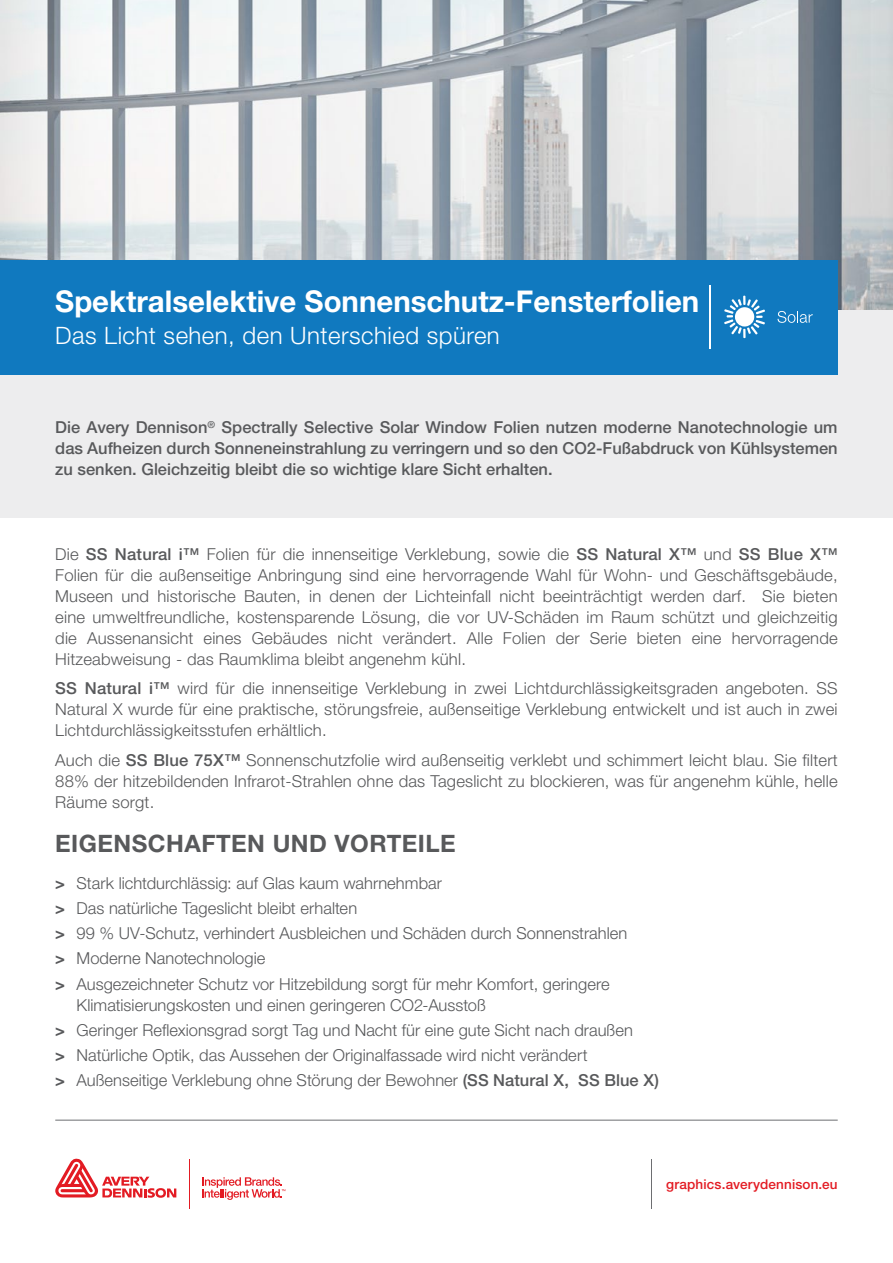
<style>
.page{position:relative;width:893px;height:1263px;background:#fff}
.page>*{position:absolute;margin:0;border:0;box-sizing:border-box;transform-origin:0 0}
.t1{font:700 30px "Helvetica Neue";color:#fff}
.t2{font:300 24px "Helvetica Neue LT Std";letter-spacing:.02em;color:#fff}
.t3{font:700 24px "Helvetica Neue";letter-spacing:.02em;color:#58595b}
.t4{font:300 16.5px/21px "Helvetica Neue LT Std";letter-spacing:.01em;color:#58595b}
.t5{font:500 16.5px/21px "Helvetica Neue LT Std";color:#58595b}
.t6{font:700 16.5px "Helvetica Neue";color:#58595b}
.t7{font:500 13.5px "Helvetica Neue LT Std";letter-spacing:.01em;color:#e31b23}
.t8{font:500 9.6px "Helvetica Neue LT Std";color:#58595b}
.s1{font-weight:500}
</style>
<div class="page">
<hr style="left:55px;top:1120px;width:783px;height:1px;background:#6d6e71">
<hr style="left:189px;top:1159px;width:1px;height:49px;background:#e31b23">
<hr style="left:651px;top:1159px;width:1px;height:49px;background:#6d6e71">
<svg style="left:55px;top:1158px;width:121px;height:40px"></svg>
<svg style="left:202px;top:1177px;width:83px;height:23px"></svg>
<img style="left:0;top:0;width:893px;height:310px">
<div style="left:0;top:310px;width:893px;height:208px;background:#ededee"></div>
<div style="left:0;top:260px;width:838px;height:115px;background:#1079bf"></div>
<hr style="left:709px;top:285px;width:2px;height:64px;background:#fff">
<svg style="left:724px;top:296px;width:41px;height:42px"></svg>
<svg style="left:777px;top:311px;width:36px;height:12px"></svg>
<h1 class="t1" style="left:55px;top:283px;width:646px">Spektralselektive Sonnenschutz-Fensterfolien</h1>
<h2 class="t2" style="left:55px;top:321px;width:446px">Das Licht sehen, den Unterschied spüren</h2>
<p class="t8" style="left:208px;top:418px;width:9px">®</p>
<p class="t5" style="left:222px;top:417px;width:618px">Spectrally Selective Solar Window Folien nutzen moderne Nanotechnologie um</p>
<p class="t5" style="left:55px;top:417px;width:784px">Die Avery Dennison<br>das Aufheizen durch Sonneneinstrahlung zu verringern und so den CO2-Fußabdruck von Kühlsystemen zu senken. Gleichzeitig bleibt die so wichtige klare Sicht erhalten.</p>
<p class="t4" style="left:55px;top:543px;width:784px;text-align:right">Die <span class="s1">SS Natural i™</span> Folien für die innenseitige Verklebung, sowie die <span class="s1">SS Natural X™</span> und <span class="s1">SS Blue XTM<br></span>Folien für die außenseitige Anbringung sind eine hervorragende Wahl für Wohn- und Geschäftsgebäude, bieten</p>
<p class="t4" style="left:762px;top:585px;width:24px">Sie</p>
<p class="t4" style="left:55px;top:585px;width:59px">Museen</p>
<p class="t4" style="left:55px;top:606px;width:784px">eine umweltfreundliche, kostensparende Lösung, die vor UV-Schäden im Raum schützt und gleichzeitig</p>
<p class="t4" style="left:732px;top:627px;width:108px">hervorragende</p>
<p class="t4" style="left:121px;top:585px;width:29px">und</p>
<p class="t4" style="left:157px;top:585px;width:80px">historische</p>
<p class="t4" style="left:244px;top:585px;width:58px">Bauten,</p>
<p class="t4" style="left:309px;top:585px;width:14px">in</p>
<p class="t4" style="left:329px;top:585px;width:47px">denen</p>
<p class="t4" style="left:383px;top:585px;width:25px">der</p>
<p class="t4" style="left:415px;top:585px;width:78px">Lichteinfall</p>
<p class="t4" style="left:499px;top:585px;width:37px">nicht</p>
<p class="t4" style="left:543px;top:585px;width:101px">beeinträchtigt</p>
<p class="t4" style="left:651px;top:585px;width:55px">werden</p>
<p class="t4" style="left:713px;top:585px;width:35px">darf.</p>
<p class="t4" style="left:252px;top:627px;width:77px">Gebäudes</p>
<p class="t4" style="left:590px;top:627px;width:38px">Serie</p>
<p class="t4" style="left:55px;top:627px;width:412px">die<br>Hitzeabweisung - das Raumklima bleibt angenehm kühl.</p>
<p class="t4" style="left:87px;top:627px;width:108px">Aussenansicht</p>
<p class="t4" style="left:204px;top:627px;width:40px">eines</p>
<p class="t4" style="left:338px;top:627px;width:37px">nicht</p>
<p class="t4" style="left:383px;top:627px;width:75px">verändert.</p>
<p class="t4" style="left:467px;top:627px;width:27px">Alle</p>
<p class="t4" style="left:503px;top:627px;width:44px">Folien</p>
<p class="t4" style="left:556px;top:627px;width:25px">der</p>
<p class="t4" style="left:637px;top:627px;width:46px">bieten</p>
<p class="t4" style="left:692px;top:627px;width:31px">eine</p>
<p class="t5" style="left:55px;top:678px;width:23px">SS</p>
<p class="t4" style="left:55px;top:698px;width:784px">Natural X wurde für eine praktische, störungsfreie, außenseitige Verklebung entwickelt und ist auch in zwei<br>Lichtdurchlässigkeitsstufen erhältlich.</p>
<p class="t4" style="left:55px;top:749px;width:784px;text-align:justify">Auch die <span class="s1">SS Blue 75X™</span> Sonnenschutzfolie wird außenseitig verklebt und schimmert leicht blau. Sie filtert 88% der hitzebildenden Infrarot-Strahlen ohne das Tageslicht zu blockieren, was für angenehm kühle, helle Räume sorgt.</p>
<p class="t4" style="left:817px;top:677px;width:23px">SS</p>
<p class="t5" style="left:85px;top:678px;width:58px">Natural</p>
<p class="t5" style="left:149px;top:678px;width:22px">i™</p>
<p class="t4" style="left:178px;top:677px;width:32px">wird</p>
<p class="t4" style="left:216px;top:677px;width:20px">für</p>
<p class="t4" style="left:242px;top:677px;width:23px">die</p>
<p class="t4" style="left:272px;top:677px;width:88px">innenseitige</p>
<p class="t4" style="left:366px;top:677px;width:83px">Verklebung</p>
<p class="t4" style="left:455px;top:677px;width:14px">in</p>
<p class="t4" style="left:475px;top:677px;width:34px">zwei</p>
<p class="t4" style="left:515px;top:677px;width:205px">Lichtdurchlässigkeitsgraden</p>
<p class="t4" style="left:726px;top:677px;width:85px">angeboten.</p>
<h2 class="t3" style="left:55px;top:829px;width:402px">EIGENSCHAFTEN UND VORTEILE</h2>
<p class="t6" style="left:55px;top:873px;width:11px">&gt;</p>
<p class="t4" style="left:77px;top:872px;width:367px">Stark lichtdurchlässig: auf Glas kaum wahrnehmbar</p>
<p class="t6" style="left:55px;top:898px;width:11px">&gt;</p>
<p class="t4" style="left:77px;top:897px;width:282px">Das natürliche Tageslicht bleibt erhalten</p>
<p class="t6" style="left:55px;top:923px;width:11px">&gt;</p>
<p class="t4" style="left:77px;top:922px;width:552px">99 % UV-Schutz, verhindert Ausbleichen und Schäden durch Sonnenstrahlen</p>
<p class="t6" style="left:55px;top:948px;width:11px">&gt;</p>
<p class="t4" style="left:77px;top:948px;width:190px">Moderne Nanotechnologie</p>
<p class="t6" style="left:55px;top:974px;width:11px">&gt;</p>
<p class="t4" style="left:77px;top:973px;width:535px">Ausgezeichneter Schutz vor Hitzebildung sorgt für mehr Komfort, geringere</p>
<p class="t6" style="left:55px;top:1020px;width:11px">&gt;</p>
<p class="t4" style="left:77px;top:992px;width:558px;line-height:25.2px">Klimatisierungskosten und einen geringeren CO2-Ausstoß<br>Geringer Reflexionsgrad sorgt Tag und Nacht für eine gute Sicht nach draußen</p>
<p class="t6" style="left:55px;top:1045px;width:11px">&gt;</p>
<p class="t4" style="left:77px;top:1044px;width:513px">Natürliche Optik, das Aussehen der Originalfassade wird nicht verändert</p>
<p class="t6" style="left:55px;top:1070px;width:11px">&gt;</p>
<p class="t4" style="left:77px;top:1070px;width:494px">Außenseitige Verklebung ohne Störung der Bewohner <span class="s1">(SS Natural X,</span></p>
<p class="t5" style="left:578px;top:1070px;width:82px">SS Blue X(</p>
<p class="t7" style="left:666px;top:1176px;width:173px">graphics.averydennison.eu</p>
</div>
